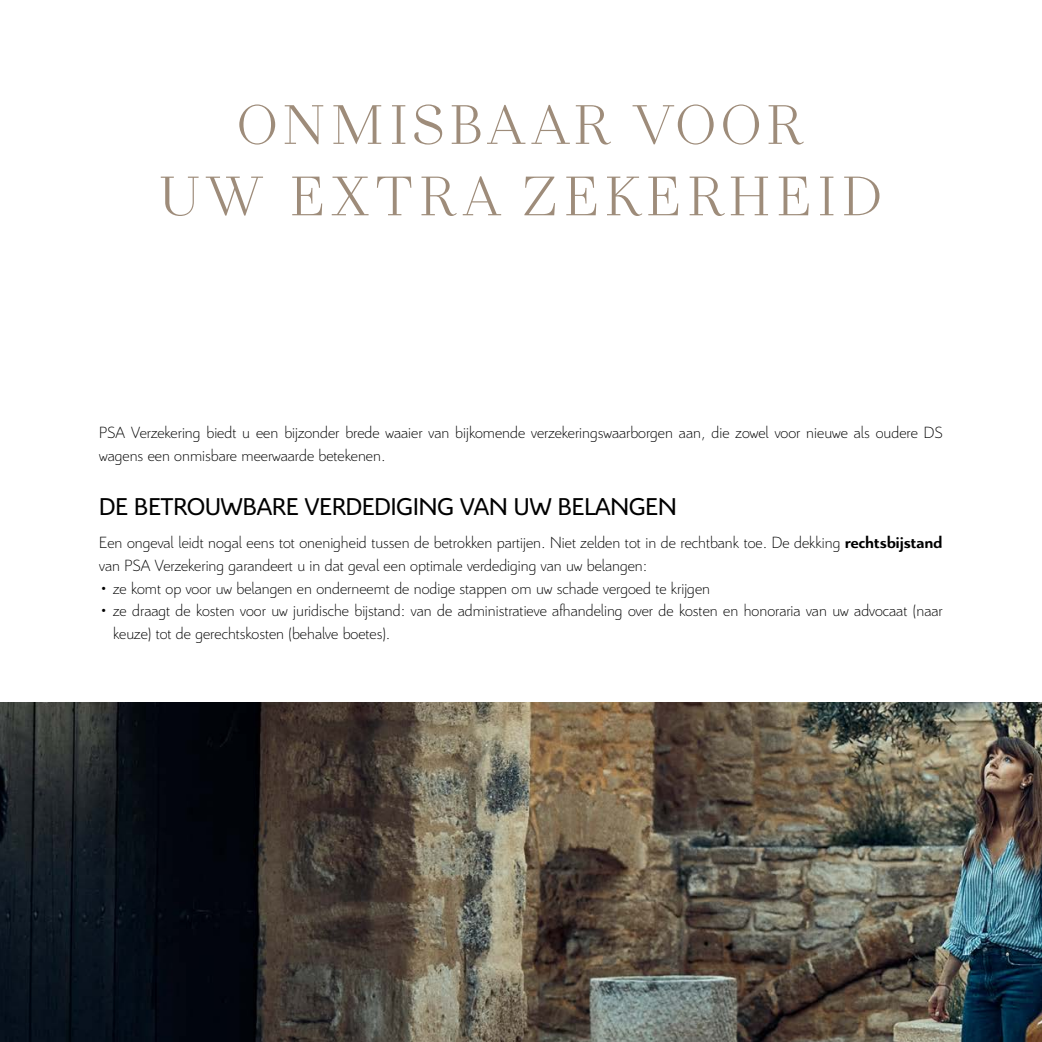
<style>
.page{position:relative;width:1042px;height:1042px;background:#fff}
.page>*{position:absolute;margin:0;border:0;box-sizing:border-box;transform-origin:0 0}
.t1{font:300 59.5px/71.4px "DS Title Small";letter-spacing:.08em;color:#9e8c7a;text-align:center}
.t2{font:26.25px "Citroen";color:#000}
.t3{font:300 17.5px/22.8px "Citroen";color:#000}
.s1{font-weight:700}
</style>
<div class="page">
<img style="left:0;top:702px;width:1042px;height:340px">
<h1 class="t1" style="left:160px;top:89px;width:724px">ONMISBAAR VOOR<br>UW EXTRA ZEKERHEID</h1>
<p class="t3" style="left:99px;top:420px;width:845px">PSA Verzekering biedt u een bijzonder brede waaier van bijkomende verzekeringswaarborgen aan, die zowel voor nieuwe als oudere DS wagens een onmisbare meerwaarde betekenen.</p>
<h2 class="t2" style="left:99px;top:490px;width:579px">DE BETROUWBARE VERDEDIGING VAN UW BELANGEN</h2>
<p class="t3" style="left:99px;top:530px;width:845px">Een ongeval leidt nogal eens tot onenigheid tussen de betrokken partijen. Niet zelden tot in de rechtbank toe. De dekking <span class="s1">rechtsbijstand </span>van PSA Verzekering garandeert u in dat geval een optimale verdediging van uw belangen:</p>
<p class="t3" style="left:99px;top:576px;width:612px">• ze komt op voor uw belangen en onderneemt de nodige stappen om uw schade vergoed te krijgen</p>
<p class="t3" style="left:113px;top:598px;width:831px;text-indent:-14px">• ze draagt de kosten voor uw juridische bijstand: van de administratieve afhandeling over de kosten en honoraria van uw advocaat (naar keuze) tot de gerechtskosten (behalve boetes).</p>
</div>
